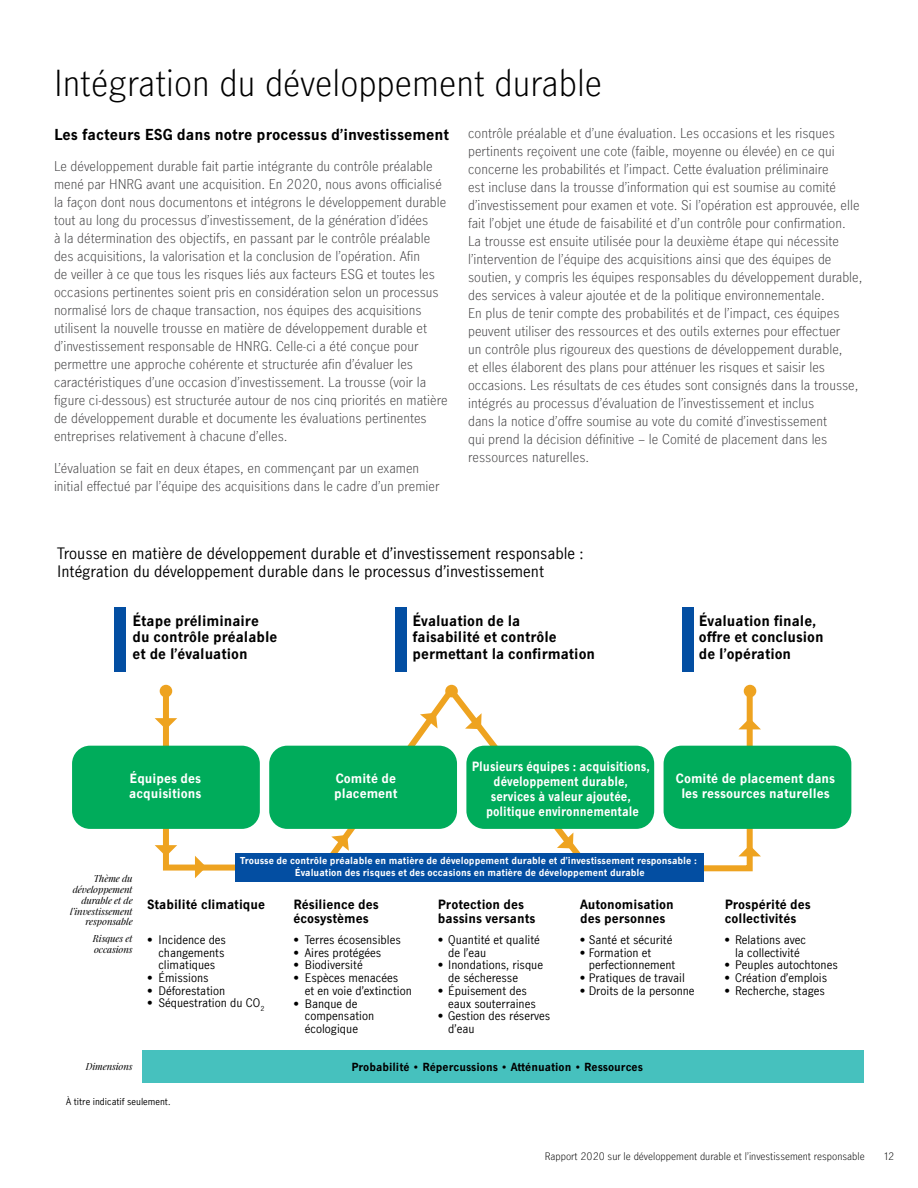
<style>
.page{position:relative;width:918px;height:1188px;background:#fff}
.page>*{position:absolute;margin:0;border:0;box-sizing:border-box;transform-origin:0 0}
.t1{font:300 33.75px "Manulife JH Sans";color:#000}
.t2{font:15px/18px "Manulife JH Sans";color:#000}
.t3{font:700 14.25px "Manulife JH Sans";color:#000}
.t4{font:700 13.5px/16.2px "Manulife JH Sans";color:#000}
.t5{font:300 12.75px/18px "Manulife JH Sans";color:#414042}
.t6{font:700 12px/14.4px "Manulife JH Sans";color:#000}
.t7{font:700 12px/15px "Manulife JH Sans";color:#fff;text-align:center;scale:.93 1}
.t8{font:700 12px/15px "Manulife JH Sans";color:#fff}
.t9{font:11.25px/12.8px "Manulife JH Sans";color:#000}
.t10{font:700 10.5px "Manulife JH Sans";color:#000}
.t11{font:300 9.75px "Manulife JH Sans";color:#000}
.t12{font:700 9px/12px "Manulife JH Sans";color:#fff;text-align:center}
.t13{font:italic 9px/10.8px "Manulife JH Serif";color:#000;text-align:right}
.t14{font:9px "Manulife JH Sans";color:#000}
.s1{font-family:"Myriad Pro";font-weight:400;font-size:15px}
</style>
<div class="page">
<svg style="left:160px;top:684px;width:596px;height:190px"></svg>
<div style="left:445px;top:685px;width:13px;height:12px;background:#eea320;border-radius:50%"></div>
<div style="left:744px;top:685px;width:12px;height:12px;background:#eea320;border-radius:50%"></div>
<div style="left:269px;top:746px;width:188px;height:83px;background:#00ac5b;border-radius:18px"></div>
<div style="left:72px;top:746px;width:188px;height:83px;background:#00ac5b;border-radius:18px"></div>
<div style="left:466px;top:746px;width:188px;height:83px;background:#00ac5b;border-radius:18px"></div>
<div style="left:664px;top:746px;width:187px;height:83px;background:#00ac5b;border-radius:18px"></div>
<div style="left:114px;top:607px;width:11px;height:65px;background:#034ea2"></div>
<div style="left:396px;top:607px;width:11px;height:65px;background:#034ea2"></div>
<div style="left:683px;top:607px;width:11px;height:65px;background:#034ea2"></div>
<div style="left:235px;top:853px;width:468px;height:28px;background:#034ea2"></div>
<div style="left:142px;top:1050px;width:722px;height:33px;background:#46c1be"></div>
<svg style="left:155px;top:718px;width:22px;height:11px"></svg>
<svg style="left:738px;top:845px;width:23px;height:11px"></svg>
<svg style="left:155px;top:845px;width:22px;height:11px"></svg>
<svg style="left:738px;top:718px;width:23px;height:11px"></svg>
<svg style="left:195px;top:856px;width:11px;height:22px"></svg>
<svg style="left:420px;top:713px;width:18px;height:16px"></svg>
<svg style="left:331px;top:835px;width:18px;height:16px"></svg>
<svg style="left:557px;top:833px;width:16px;height:15px"></svg>
<svg style="left:465px;top:713px;width:17px;height:16px"></svg>
<h1 class="t1" style="left:54px;top:59px;width:550px">Intégration du développement durable</h1>
<p class="t3" style="left:54px;top:124px;width:397px">Les facteurs ESG dans notre processus d’investissement</p>
<p class="t5" style="left:54px;top:157px;width:395px">Le développement durable fait partie intégrante du contrôle préalable mené par HNRG avant une acquisition. En 2020, nous avons officialisé la façon dont nous documentons et intégrons le développement durable tout au long du processus d’investissement, de la génération d’idées<br>à la détermination des objectifs, en passant par le contrôle préalable des acquisitions, la valorisation et la conclusion de l’opération. Afin<br>de veiller à ce que tous les risques liés aux facteurs ESG et toutes les occasions pertinentes soient pris en considération selon un processus normalisé lors de chaque transaction, nos équipes des acquisitions utilisent la nouvelle trousse en matière de développement durable et d’investissement responsable de HNRG. Celle-ci a été conçue pour permettre une approche cohérente et structurée afin d’évaluer les caractéristiques d’une occasion d’investissement. La trousse (voir la figure ci-dessous) est structurée autour de nos cinq priorités en matière de développement durable et documente les évaluations pertinentes entreprises relativement à chacune d’elles.</p>
<p class="t5" style="left:54px;top:458px;width:387px">L’évaluation se fait en deux étapes, en commençant par un examen initial effectué par l’équipe des acquisitions dans le cadre d’un premier</p>
<p class="t5" style="left:468px;top:124px;width:396px">contrôle préalable et d’une évaluation. Les occasions et les risques pertinents reçoivent une cote (faible, moyenne ou élevée) en ce qui concerne les probabilités et l’impact. Cette évaluation préliminaire<br>est incluse dans la trousse d’information qui est soumise au comité d’investissement pour examen et vote. Si l’opération est approuvée, elle fait l’objet une étude de faisabilité et d’un contrôle pour confirmation.<br>La trousse est ensuite utilisée pour la deuxième étape qui nécessite l’intervention de l’équipe des acquisitions ainsi que des équipes de soutien, y compris les équipes responsables du développement durable, des services à valeur ajoutée et de la politique environnementale.<br>En plus de tenir compte des probabilités et de l’impact, ces équipes peuvent utiliser des ressources et des outils externes pour effectuer<br>un contrôle plus rigoureux des questions de développement durable,<br>et elles élaborent des plans pour atténuer les risques et saisir les occasions. Les résultats de ces études sont consignés dans la trousse, intégrés au processus d’évaluation de l’investissement et inclus<br>dans la notice d’offre soumise au vote du comité d’investissement<br>qui prend la décision définitive – le Comité de placement dans les ressources naturelles.</p>
<p class="t2" style="left:57px;top:543px;width:528px">Trousse en matière de développement durable et d’investissement responsable :<br>Intégration du développement durable dans le processus d’investissement</p>
<p class="t4" style="left:133px;top:612px;width:146px">Étape préliminaire du contrôle préalable et de l’évaluation</p>
<p class="t4" style="left:413px;top:612px;width:184px">Évaluation de la<br>faisabilité et contrôle permettant la confirmation</p>
<p class="t4" style="left:699px;top:612px;width:126px">Évaluation finale, offre et conclusion de l’opération</p>
<p class="t8" style="left:129px;top:771px;width:74px">Équipes des acquisitions</p>
<p class="t8" style="left:334px;top:771px;width:65px">Comité de placement</p>
<p class="t7" style="left:472px;top:759px;width:193px">Plusieurs équipes : acquisitions, développement durable, services à valeur ajoutée, politique environnementale</p>
<p class="t8" style="left:676px;top:771px;width:161px;text-align:center">Comité de placement dans les ressources naturelles</p>
<p class="t13" style="left:70px;top:873px;width:64px">Thème du développement durable et de l’investissement responsable</p>
<p class="t13" style="left:93px;top:933px;width:41px;text-align:left">Risques et occasions</p>
<p class="t13" style="left:86px;top:1061px;width:48px">Dimensions</p>
<p class="t12" style="left:240px;top:854px;width:458px">Trousse de contrôle préalable en matière de développement durable et d’investissement responsable :<br>Évaluation des risques et des occasions en matière de développement durable</p>
<p class="t6" style="left:147px;top:897px;width:120px">Stabilité climatique</p>
<p class="t6" style="left:293px;top:897px;width:87px">Résilience des écosystèmes</p>
<p class="t6" style="left:438px;top:897px;width:99px">Protection des bassins versants</p>
<p class="t6" style="left:580px;top:897px;width:95px">Autonomisation des personnes</p>
<p class="t6" style="left:725px;top:897px;width:88px">Prospérité des collectivités</p>
<p class="t9" style="left:293px;top:933px;width:109px">• Terres écosensibles</p>
<p class="t9" style="left:293px;top:945px;width:89px">• Aires protégées</p>
<p class="t9" style="left:293px;top:958px;width:71px">• Biodiversité</p>
<p class="t9" style="left:305px;top:971px;width:109px;text-indent:-11px">• Espèces menacées<br>et en voie d’extinction</p>
<p class="t9" style="left:305px;top:996px;width:71px;text-indent:-11px">• Banque de compensation écologique</p>
<p class="t9" style="left:158px;top:933px;width:69px;text-indent:-11px">• Incidence des changements climatiques</p>
<p class="t9" style="left:147px;top:971px;width:63px">• Émissions</p>
<p class="t9" style="left:147px;top:984px;width:80px">• Déforestation</p>
<p class="t9" style="left:147px;top:996px;width:119px">• Séquestration du CO<sub>2</sub></p>
<p class="t9" style="left:725px;top:933px;width:83px;text-align:center">• Relations avec la collectivité</p>
<p class="t9" style="left:725px;top:958px;width:115px">• Peuples autochtones</p>
<p class="t9" style="left:725px;top:971px;width:104px">• Création d’emplois</p>
<p class="t9" style="left:725px;top:984px;width:102px">• Recherche, stages</p>
<p class="t9" style="left:448px;top:933px;width:93px;text-indent:-10px">• Quantité et qualité de l’eau</p>
<p class="t9" style="left:448px;top:958px;width:96px;text-indent:-10px">• Inondations, risque de sécheresse</p>
<p class="t9" style="left:448px;top:984px;width:89px;text-indent:-10px">• Épuisement des eaux souterraines</p>
<p class="t9" style="left:448px;top:1009px;width:104px;text-indent:-10px">• Gestion des réserves d’eau</p>
<p class="t9" style="left:580px;top:933px;width:94px">• Santé et sécurité</p>
<p class="t9" style="left:589px;top:945px;width:88px;text-indent:-9px">• Formation et perfectionnement</p>
<p class="t9" style="left:580px;top:971px;width:106px">• Pratiques de travail</p>
<p class="t9" style="left:580px;top:984px;width:116px">• Droits de la personne</p>
<p class="t10" style="left:351px;top:1059px;width:293px">Probabilité <span class="s1">•</span> Répercussions <span class="s1">•</span> Atténuation <span class="s1">•</span> Ressources</p>
<p class="t14" style="left:66px;top:1095px;width:106px">À titre indicatif seulement.</p>
<p class="t11" style="left:545px;top:1150px;width:321px">Rapport 2020 sur le développement durable et l’investissement responsable</p>
<p class="t11" style="left:884px;top:1150px;width:11px">12</p>
</div>
